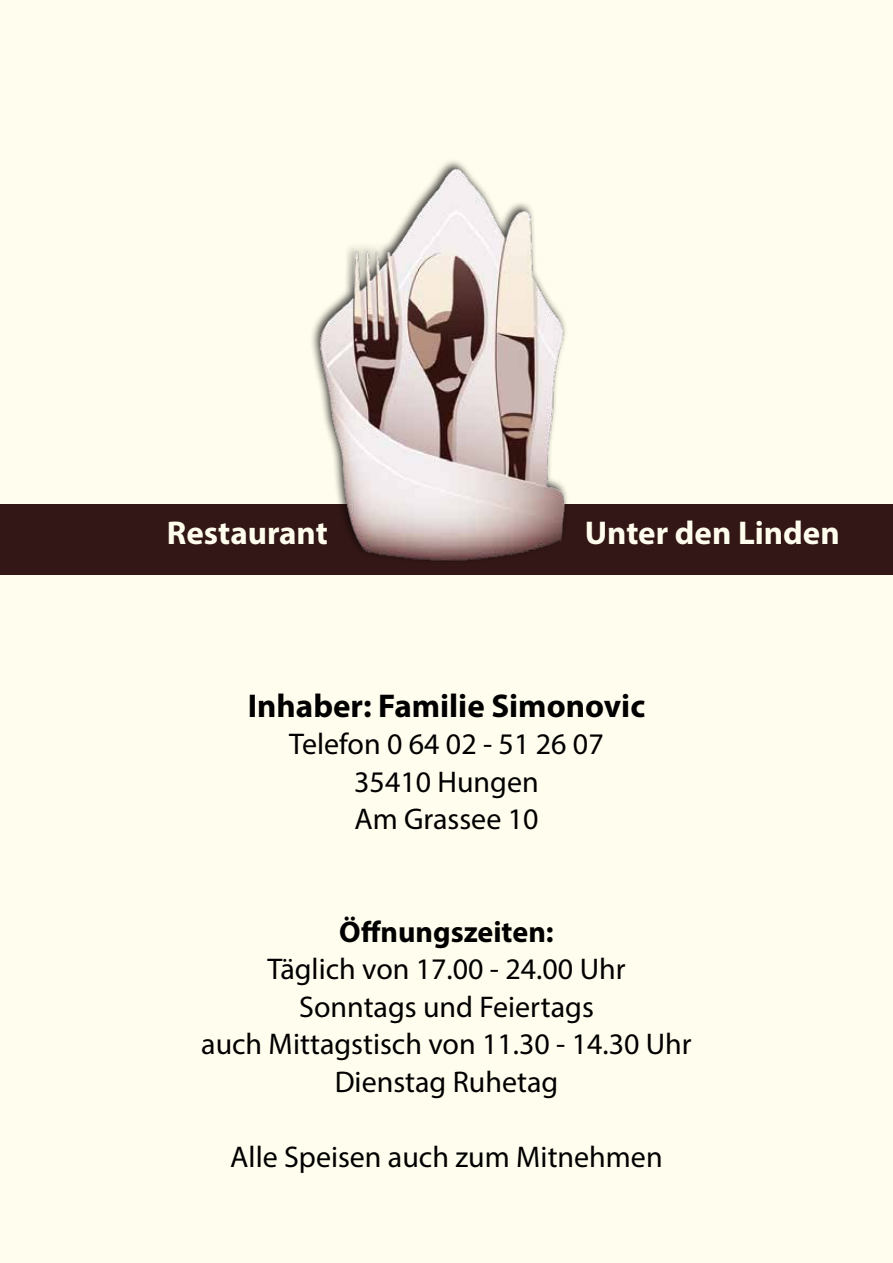
<style>
.page{position:relative;width:893px;height:1263px;background:#fffded}
.page>*{position:absolute;margin:0;border:0;box-sizing:border-box;transform-origin:0 0}
.t1{font:700 33px "Myriad Pro";color:#000}
.t2{font:700 33px "Myriad Pro";color:#fffded}
.t3{font:30px/37.5px "Myriad Pro";color:#000;text-align:center}
.t4{font:700 30px "Myriad Pro";color:#000}
</style>
<div class="page">
<div style="left:0;top:504px;width:893px;height:70px;background:#321716"></div>
<img style="left:303px;top:161px;width:298px;height:414px">
<p class="t2" style="left:167px;top:511px;width:162px">Restaurant</p>
<p class="t2" style="left:585px;top:511px;width:256px">Unter den Linden</p>
<p class="t1" style="left:248px;top:684px;width:399px">Inhaber: Familie Simonovic</p>
<p class="t3" style="left:289px;top:725px;width:316px">Telefon 0 64 02 - 51 26 07<br>35410 Hungen<br>Am Grassee 10</p>
<p class="t4" style="left:339px;top:912px;width:216px">Öffnungszeiten:</p>
<p class="t3" style="left:201px;top:950px;width:492px">Täglich von 17.00 - 24.00 Uhr<br>Sonntags und Feiertags<br>auch Mittagstisch von 11.30 - 14.30 Uhr<br>Dienstag Ruhetag</p>
<p class="t3" style="left:230px;top:1137px;width:434px">Alle Speisen auch zum Mitnehmen</p>
</div>
